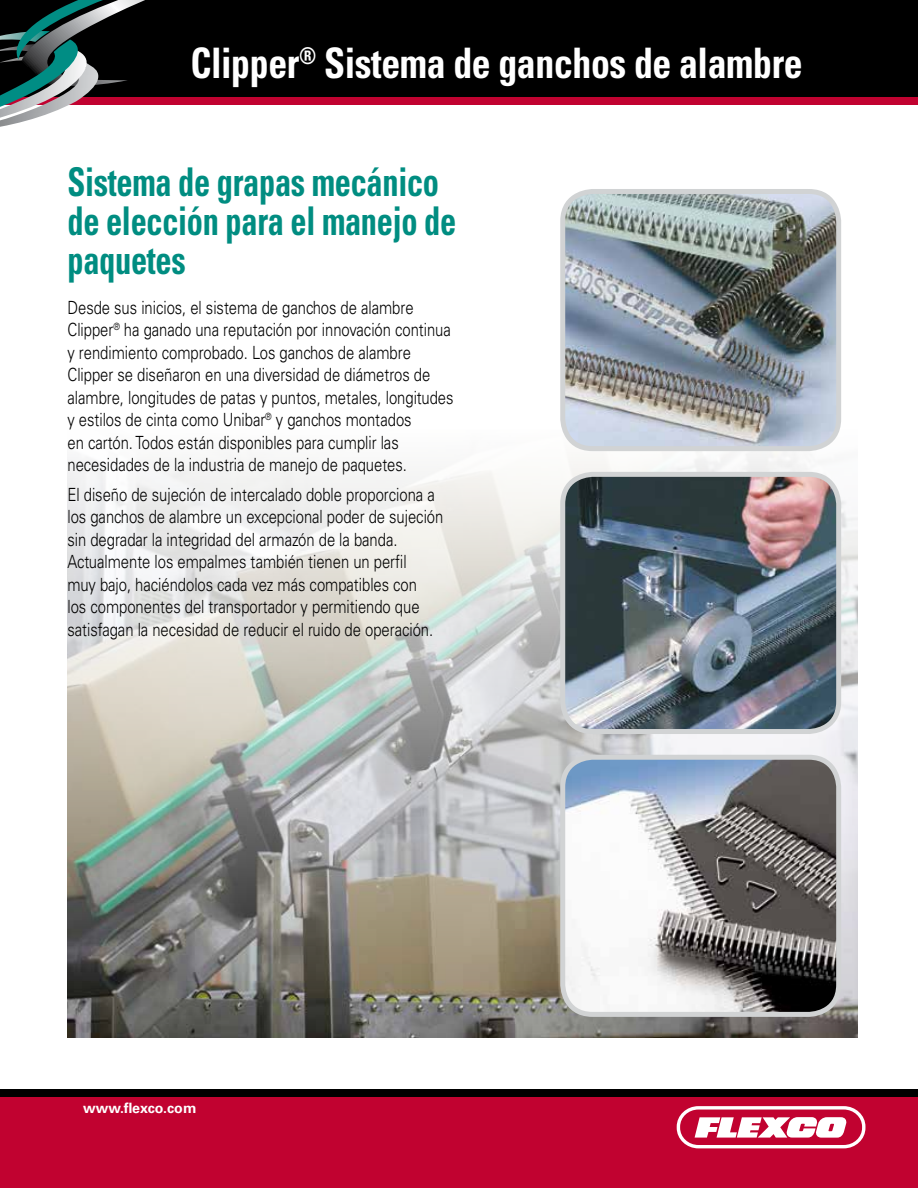
<style>
.page{position:relative;width:918px;height:1188px;background:#fff}
.page>*{position:absolute;margin:0;border:0;box-sizing:border-box;transform-origin:0 0}
.t1{font:700 condensed 42px "Univers LT Std";letter-spacing:-.01em;color:#fff;scale:.9 1}
.t2{font:700 condensed 39.6px/39px "Univers LT Std";letter-spacing:-.01em;color:#008d81;scale:.82 1}
.t3{font:300 18.15px/22.5px "Univers LT Std";letter-spacing:-.005em;color:#000;scale:.82 1}
.t4{font:700 14.25px "Univers LT Std";color:#fff}
</style>
<div class="page">
<div style="left:0;top:1096px;width:918px;height:92px;background:#c10230"></div>
<div style="left:0;top:1089px;width:918px;height:7px;background:#000"></div>
<svg style="left:677px;top:1106px;width:188px;height:42px"></svg>
<div style="left:0;top:0;width:918px;height:98px;background:#000"></div>
<div style="left:0;top:97px;width:918px;height:7px;background:#c10230"></div>
<svg style="left:0;top:0;width:292px;height:127px"></svg>
<img style="left:68px;top:430px;width:790px;height:608px">
<img style="left:563px;top:195px;width:274px;height:254px">
<div style="left:560px;top:189px;width:281px;height:262px;border:5px solid #d1d3d4;border-radius:30px"></div>
<img style="left:563px;top:474px;width:276px;height:258px">
<div style="left:560px;top:472px;width:281px;height:262px;border:5px solid #d1d3d4;border-radius:30px"></div>
<img style="left:563px;top:757px;width:276px;height:256px">
<div style="left:560px;top:755px;width:281px;height:262px;border:5px solid #d1d3d4;border-radius:30px"></div>
<h1 class="t1" style="left:190px;top:38px;width:682px">Clipper<sup>®</sup> Sistema de ganchos de alambre</h1>
<h2 class="t2" style="left:68px;top:162px;width:476px">Sistema de grapas mecánico de elección para el manejo de paquetes</h2>
<p class="t3" style="left:68px;top:296px;width:472px">Desde sus inicios, el sistema de ganchos de alambre Clipper<sup>®</sup> ha ganado una reputación por innovación continua y rendimiento comprobado. Los ganchos de alambre Clipper se diseñaron en una diversidad de diámetros de alambre, longitudes de patas y puntos, metales, longitudes y estilos de cinta como Unibar<sup>®</sup> y ganchos montados<br>en cartón. Todos están disponibles para cumplir las necesidades de la industria de manejo de paquetes.</p>
<p class="t3" style="left:68px;top:483px;width:460px">El diseño de sujeción de intercalado doble proporciona a los ganchos de alambre un excepcional poder de sujeción sin degradar la integridad del armazón de la banda.<br>Actualmente los empalmes también tienen un perfil<br>muy bajo, haciéndolos cada vez más compatibles con<br>los componentes del transportador y permitiendo que satisfagan la necesidad de reducir el ruido de operación.</p>
<p class="t4" style="left:83px;top:1100px;width:115px">www.flexco.com</p>
</div>
